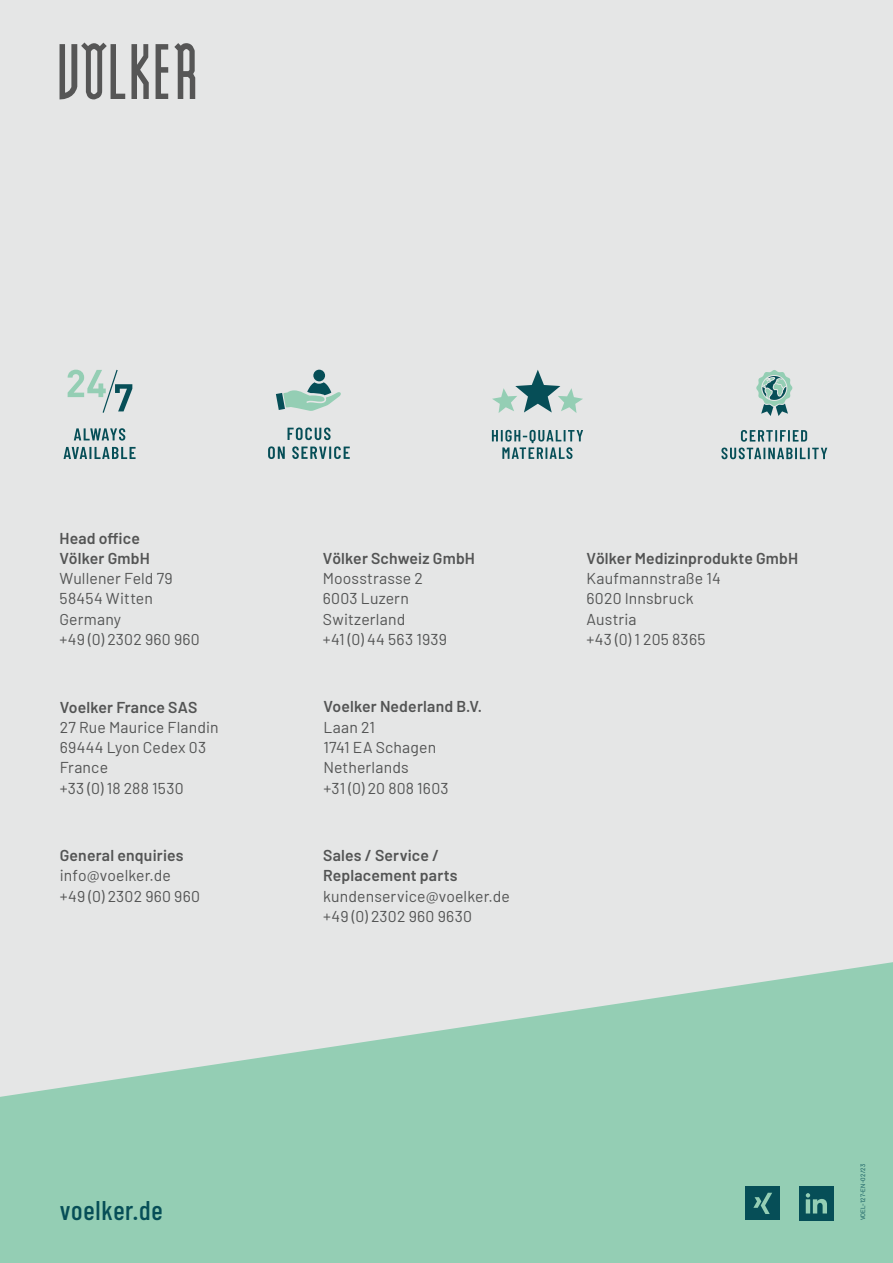
<style>
.page{position:relative;width:893px;height:1263px;background:#e5e6e6}
.page>*{position:absolute;margin:0;border:0;box-sizing:border-box;transform-origin:0 0}
.t1{font:500 27px "Barlow Condensed";letter-spacing:.025em;color:#064e57}
.t2{font:15.75px/20.2px "Barlow";letter-spacing:.01em;color:#535454}
.t3{font:600 15.75px/20.2px "Barlow";letter-spacing:.01em;color:#535454}
.t4{font:6.3px "Barlow";letter-spacing:.02em;color:#064e57}
</style>
<div class="page">
<svg style="left:0;top:962px;width:893px;height:301px;fill:#94ceb4"></svg>
<div style="left:746px;top:1186px;width:34px;height:34px;background:#064e57"></div>
<svg style="left:753px;top:1193px;width:19px;height:21px"></svg>
<div style="left:799px;top:1186px;width:34px;height:34px;background:#064e57"></div>
<svg style="left:806px;top:1193px;width:21px;height:20px"></svg>
<svg style="left:60px;top:43px;width:89px;height:56px"></svg>
<svg style="left:156px;top:43px;width:40px;height:56px"></svg>
<svg style="left:68px;top:370px;width:64px;height:43px"></svg>
<svg style="left:74px;top:428px;width:51px;height:13px"></svg>
<svg style="left:64px;top:447px;width:72px;height:12px"></svg>
<div style="left:313px;top:370px;width:12px;height:11px;background:#064e57;border-radius:50%"></div>
<svg style="left:276px;top:382px;width:65px;height:29px"></svg>
<svg style="left:288px;top:427px;width:43px;height:13px"></svg>
<svg style="left:268px;top:446px;width:17px;height:13px"></svg>
<svg style="left:292px;top:446px;width:58px;height:13px"></svg>
<svg style="left:492px;top:370px;width:91px;height:43px"></svg>
<svg style="left:492px;top:430px;width:91px;height:29px"></svg>
<svg style="left:756px;top:370px;width:36px;height:46px"></svg>
<svg style="left:721px;top:430px;width:106px;height:29px"></svg>
<p class="t3" style="left:60px;top:526px;width:92px">Head office<br>Völker GmbH</p>
<p class="t2" style="left:60px;top:567px;width:142px">Wullener Feld 79<br>58454 Witten<br>Germany<br>+49 (0) 2302 960 960</p>
<p class="t3" style="left:60px;top:695px;width:139px">Voelker France SAS</p>
<p class="t2" style="left:60px;top:716px;width:160px">27 Rue Maurice Flandin<br>69444 Lyon Cedex 03<br>France<br>+33 (0) 18 288 1530</p>
<p class="t3" style="left:60px;top:844px;width:125px">General enquiries</p>
<p class="t2" style="left:60px;top:864px;width:142px">info@voelker.de +49 (0) 2302 960 960</p>
<h1 class="t1" style="left:60px;top:1191px;width:104px">voelker.de</h1>
<p class="t3" style="left:323px;top:547px;width:154px">Völker Schweiz GmbH</p>
<p class="t2" style="left:323px;top:567px;width:126px">Moosstrasse 2<br>6003 Luzern<br>Switzerland<br>+41 (0) 44 563 1939</p>
<p class="t3" style="left:323px;top:695px;width:160px">Voelker Nederland B.V.</p>
<p class="t2" style="left:323px;top:716px;width:127px">Laan 21<br>1741 EA Schagen<br>Netherlands<br>+31 (0) 20 808 1603</p>
<p class="t3" style="left:323px;top:844px;width:136px">Sales / Service /<br>Replacement parts</p>
<p class="t2" style="left:323px;top:884px;width:188px">kundenservice@voelker.de +49 (0) 2302 960 9630</p>
<p class="t3" style="left:586px;top:547px;width:213px">Völker Medizinprodukte GmbH</p>
<p class="t2" style="left:586px;top:567px;width:136px">Kaufmannstraße 14<br>6020 Innsbruck<br>Austria<br>+43 (0) 1 205 8365</p>
<p class="t4" style="left:858px;top:1220px;width:58px;rotate:-90deg">VOEL-127-EN-02/23</p>
</div>
